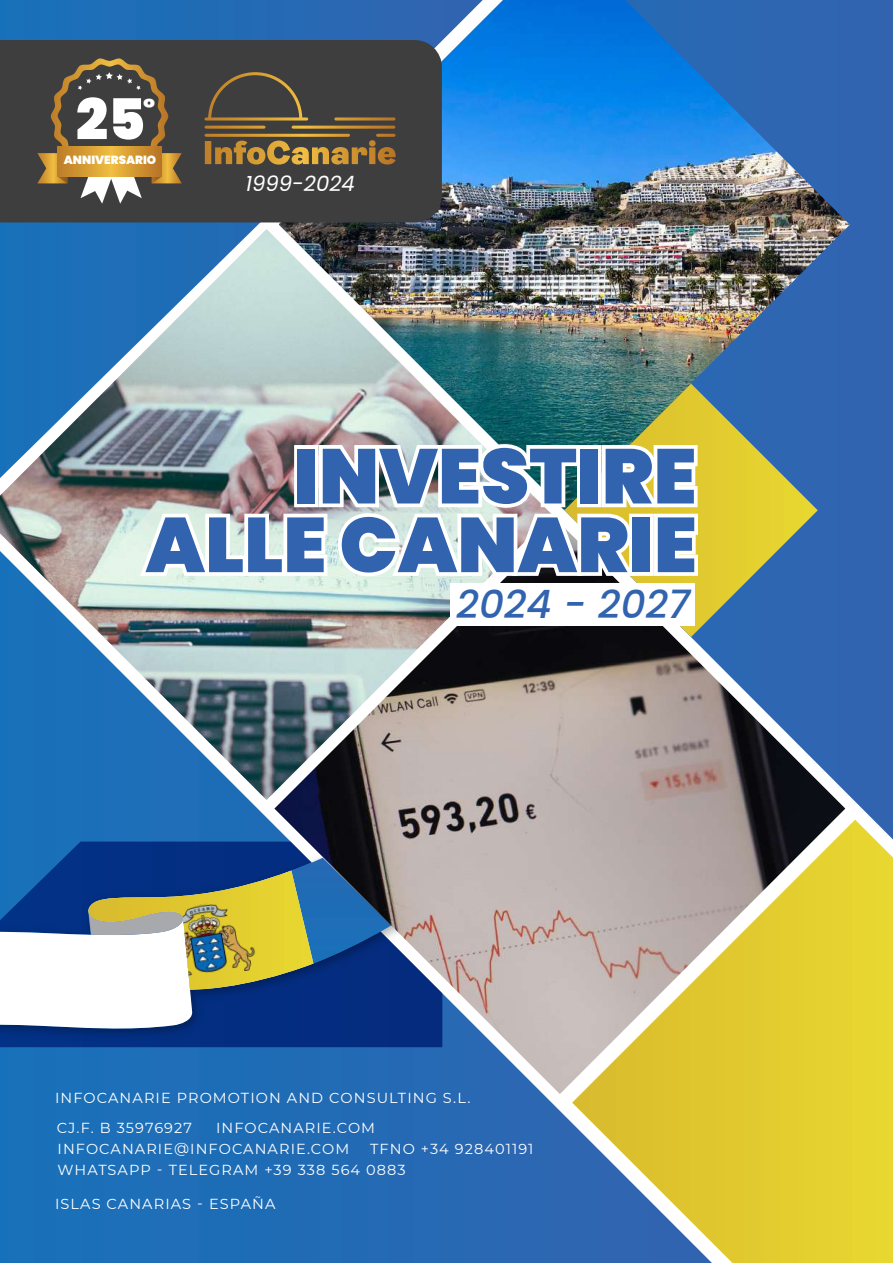
<style>
.page{position:relative;width:893px;height:1263px;background:#fff}
.page>*{position:absolute;margin:0;border:0;box-sizing:border-box;transform-origin:0 0}
.t1{font:900 56.7px "Poppins";color:#fff}
.t2{font:italic 500 39px "Poppins";color:#3263af}
.t3{font:900 24.3px "Poppins";color:#fff}
.t4{font:italic 21.15px "Poppins";color:#fff}
.t5{font:14.55px/21.3px "Montserrat";letter-spacing:.075em;color:#fff}
.t6{font:900 11.85px "Poppins";color:#fff}
</style>
<div class="page">
<svg style="left:0;top:800px;width:572px;height:463px;background:#216db6"></svg>
<svg style="left:0;top:841px;width:274px;height:17px;background:#094192"></svg>
<svg style="left:0;top:858px;width:274px;height:189px"></svg>
<img style="left:183px;top:901px;width:77px;height:82px">
<div style="left:818px;top:0;width:75px;height:820px;background:#3164b0"></div>
<img style="left:483px;top:0;width:367px;height:510px">
<img style="left:0;top:229px;width:552px;height:571px">
<img style="left:0;top:0;width:483px;height:478px">
<img style="left:274px;top:523px;width:571px;height:571px">
<svg style="left:564px;top:384px;width:254px;height:253px;background:#7a916e"></svg>
<div style="left:450px;top:584px;width:244px;height:42px;background:#fff"></div>
<img style="left:135px;top:439px;width:567px;height:143px">
<svg style="left:572px;top:820px;width:321px;height:443px;background:#cabd60"></svg>
<div style="left:0;top:40px;width:442px;height:182px;background:#3e3e3f"></div>
<svg style="left:37px;top:58px;width:145px;height:146px;background:#6f5f44"></svg>
<svg style="left:205px;top:72px;width:191px;height:93px;background:#61533c"></svg>
<h1 class="t1" style="left:76px;top:87px;width:71px">25</h1>
<h3 class="t3" style="left:143px;top:93px;width:14px">°</h3>
<p class="t6" style="left:64px;top:153px;width:94px">ANNIVERSARIO</p>
<h3 class="t4" style="left:245px;top:171px;width:111px">1999-2024</h3>
<h2 class="t2" style="left:456px;top:582px;width:235px">2024 - 2027</h2>
<p class="t5" style="left:55px;top:1082px;width:417px;line-height:30.2px">INFOCANARIE PROMOTION AND CONSULTING S.L.<br>CJ.F. B 35976927</p>
<p class="t5" style="left:58px;top:1116px;width:319px;text-indent:158px">INFOCANARIE.COM<br>INFOCANARIE@INFOCANARIE.COM</p>
<p class="t5" style="left:58px;top:1138px;width:477px;text-indent:313px">TFNO +34 928401191<br>WHATSAPP - TELEGRAM +39 338 564 0883</p>
<p class="t5" style="left:55px;top:1193px;width:222px">ISLAS CANARIAS - ESPAÑA</p>
</div>
